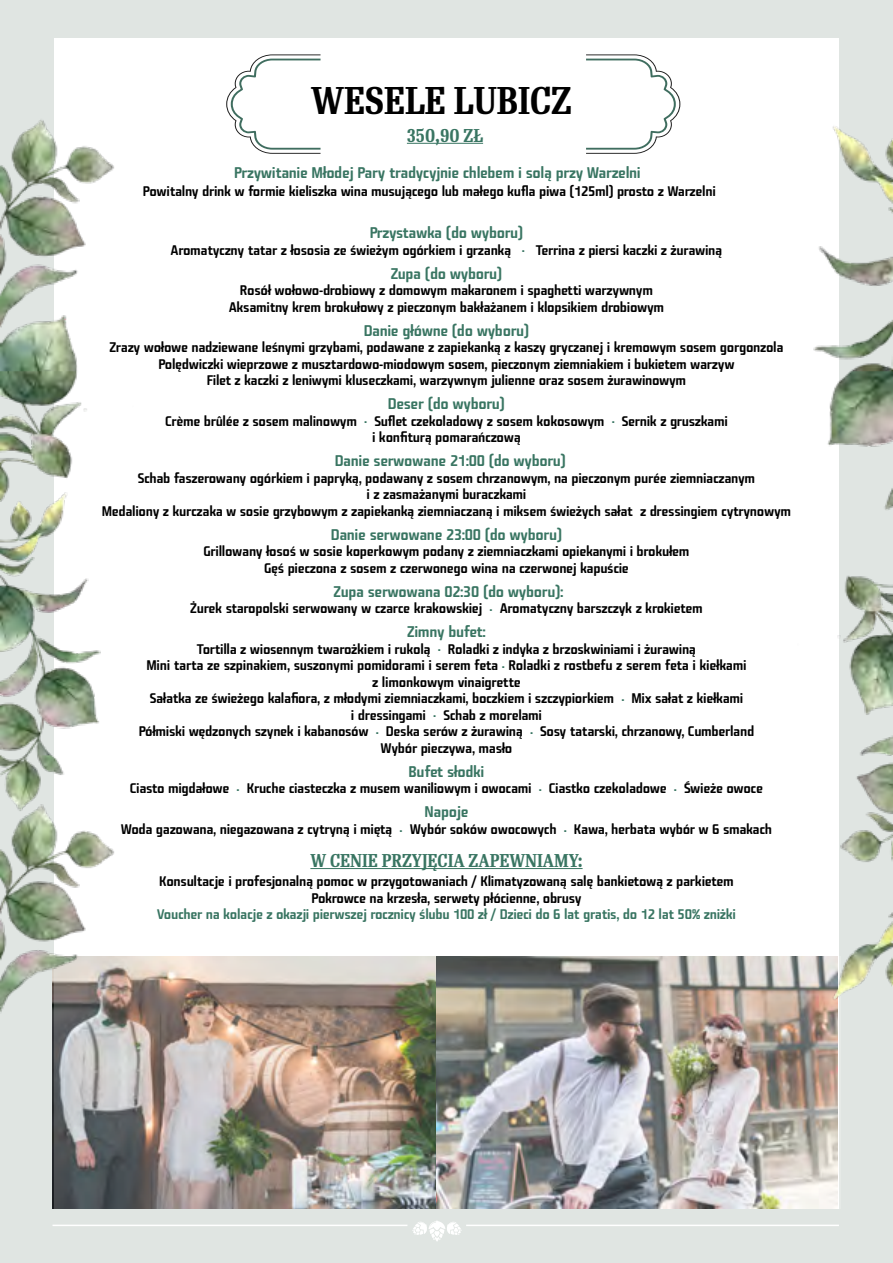
<style>
.page{position:relative;width:893px;height:1263px;background:#fff}
.page>*{position:absolute;margin:0;border:0;box-sizing:border-box;transform-origin:0 0}
.t1{font:600 37.5px "Re Public Cond";color:#000}
.t2{font:600 18px "Re Public Cond";color:#397562}
.t3{font:500 15px "Fishmonger K";letter-spacing:-.025em;color:#397562}
.t4{font:500 13.5px/16.5px "Fishmonger K";letter-spacing:-.025em;color:#000;text-align:center}
.t5{font:500 13.5px "Fishmonger K";letter-spacing:-.025em;color:#397562}
</style>
<div class="page">
<img style="left:0;top:0;width:893px;height:1263px">
<hr style="left:407px;top:143px;width:76px;height:1px;background:#397562">
<svg style="left:226px;top:54px;width:95px;height:100px"></svg>
<svg style="left:586px;top:54px;width:94px;height:100px"></svg>
<h1 class="t1" style="left:311px;top:78px;width:262px">WESELE LUBICZ</h1>
<h2 class="t2" style="left:407px;top:124px;width:78px">350,90 ZŁ</h2>
<p class="t3" style="left:234px;top:164px;width:408px">Przywitanie Młodej Pary tradycyjnie chlebem i solą przy Warzelni</p>
<p class="t4" style="left:143px;top:183px;width:574px">Powitalny drink w formie kieliszka wina musującego lub małego kufla piwa (125ml) prosto z Warzelni</p>
<p class="t3" style="left:370px;top:224px;width:155px">Przystawka (do wyboru)</p>
<p class="t4" style="left:171px;top:242px;width:553px">Aromatyczny tatar z łososia ze świeżym ogórkiem i grzanką <sup>.</sup> Terrina z piersi kaczki z żurawiną</p>
<p class="t3" style="left:391px;top:265px;width:113px">Zupa (do wyboru)</p>
<p class="t4" style="left:229px;top:282px;width:437px">Rosół wołowo-drobiowy z domowym makaronem i spaghetti warzywnym<br>Aksamitny krem brokułowy z pieczonym bakłażanem i klopsikiem drobiowym</p>
<p class="t3" style="left:364px;top:322px;width:167px">Danie główne (do wyboru)</p>
<p class="t4" style="left:109px;top:339px;width:676px">Zrazy wołowe nadziewane leśnymi grzybami, podawane z zapiekanką z kaszy gryczanej i kremowym sosem gorgonzola<br>Polędwiczki wieprzowe z musztardowo-miodowym sosem, pieczonym ziemniakiem i bukietem warzyw<br>Filet z kaczki z leniwymi kluseczkami, warzywnym julienne oraz sosem żurawinowym</p>
<p class="t3" style="left:388px;top:395px;width:119px">Deser (do wyboru)</p>
<p class="t4" style="left:165px;top:413px;width:564px">Crème brûlée z sosem malinowym <sup>.</sup> Suflet czekoladowy z sosem kokosowym <sup>.</sup> Sernik z gruszkami i konfiturą pomarańczową</p>
<p class="t3" style="left:335px;top:452px;width:233px">Danie serwowane 21:00 (do wyboru)</p>
<p class="t4" style="left:102px;top:470px;width:691px">Schab faszerowany ogórkiem i papryką, podawany z sosem chrzanowym, na pieczonym purée ziemniaczanym<br>i z zasmażanymi buraczkami<br>Medaliony z kurczaka w sosie grzybowym z zapiekanką ziemniaczaną i miksem świeżych sałat z dressingiem cytrynowym</p>
<p class="t3" style="left:331px;top:526px;width:233px">Danie serwowane 23:00 (do wyboru)</p>
<p class="t4" style="left:203px;top:543px;width:487px">Grillowany łosoś w sosie koperkowym podany z ziemniaczkami opiekanymi i brokułem<br>Gęś pieczona z sosem z czerwonego wina na czerwonej kapuście</p>
<p class="t3" style="left:334px;top:583px;width:231px">Zupa serwowana 02:30 (do wyboru):</p>
<p class="t4" style="left:190px;top:600px;width:514px">Żurek staropolski serwowany w czarce krakowskiej <sup>.</sup> Aromatyczny barszczyk z krokietem</p>
<p class="t3" style="left:407px;top:623px;width:80px">Zimny bufet:</p>
<p class="t4" style="left:139px;top:641px;width:617px">Tortilla z wiosennym twarożkiem i rukolą <sup>.</sup> Roladki z indyka z brzoskwiniami i żurawiną<br>Mini tarta ze szpinakiem, suszonymi pomidorami i serem feta <sup>.</sup> Roladki z rostbefu z serem feta i kiełkami<br>z limonkowym vinaigrette<br>Sałatka ze świeżego kalafiora, z młodymi ziemniaczkami, boczkiem i szczypiorkiem <sup>.</sup> Mix sałat z kiełkami<br>i dressingami <sup>.</sup> Schab z morelami<br>Półmiski wędzonych szynek i kabanosów <sup>.</sup> Deska serów z żurawiną <sup>.</sup> Sosy tatarski, chrzanowy, Cumberland Wybór pieczywa, masło</p>
<p class="t3" style="left:409px;top:763px;width:77px">Bufet słodki</p>
<p class="t4" style="left:130px;top:780px;width:635px">Ciasto migdałowe <sup>.</sup> Kruche ciasteczka z musem waniliowym i owocami <sup>.</sup> Ciastko czekoladowe <sup>.</sup> Świeże owoce</p>
<p class="t3" style="left:424px;top:803px;width:45px">Napoje</p>
<p class="t4" style="left:121px;top:821px;width:653px">Woda gazowana, niegazowana z cytryną i miętą <sup>.</sup> Wybór soków owocowych <sup>.</sup> Kawa, herbata wybór w 6 smakach</p>
<h2 class="t2" style="left:310px;top:849px;width:274px">W CENIE PRZYJĘCIA ZAPEWNIAMY:</h2>
<p class="t4" style="left:159px;top:873px;width:576px">Konsultacje i profesjonalną pomoc w przygotowaniach / Klimatyzowaną salę bankietową z parkietem<br>Pokrowce na krzesła, serwety płócienne, obrusy</p>
<p class="t5" style="left:157px;top:906px;width:581px">Voucher na kolacje z okazji pierwszej rocznicy ślubu 100 zł / Dzieci do 6 lat gratis, do 12 lat 50% zniżki</p>
</div>
